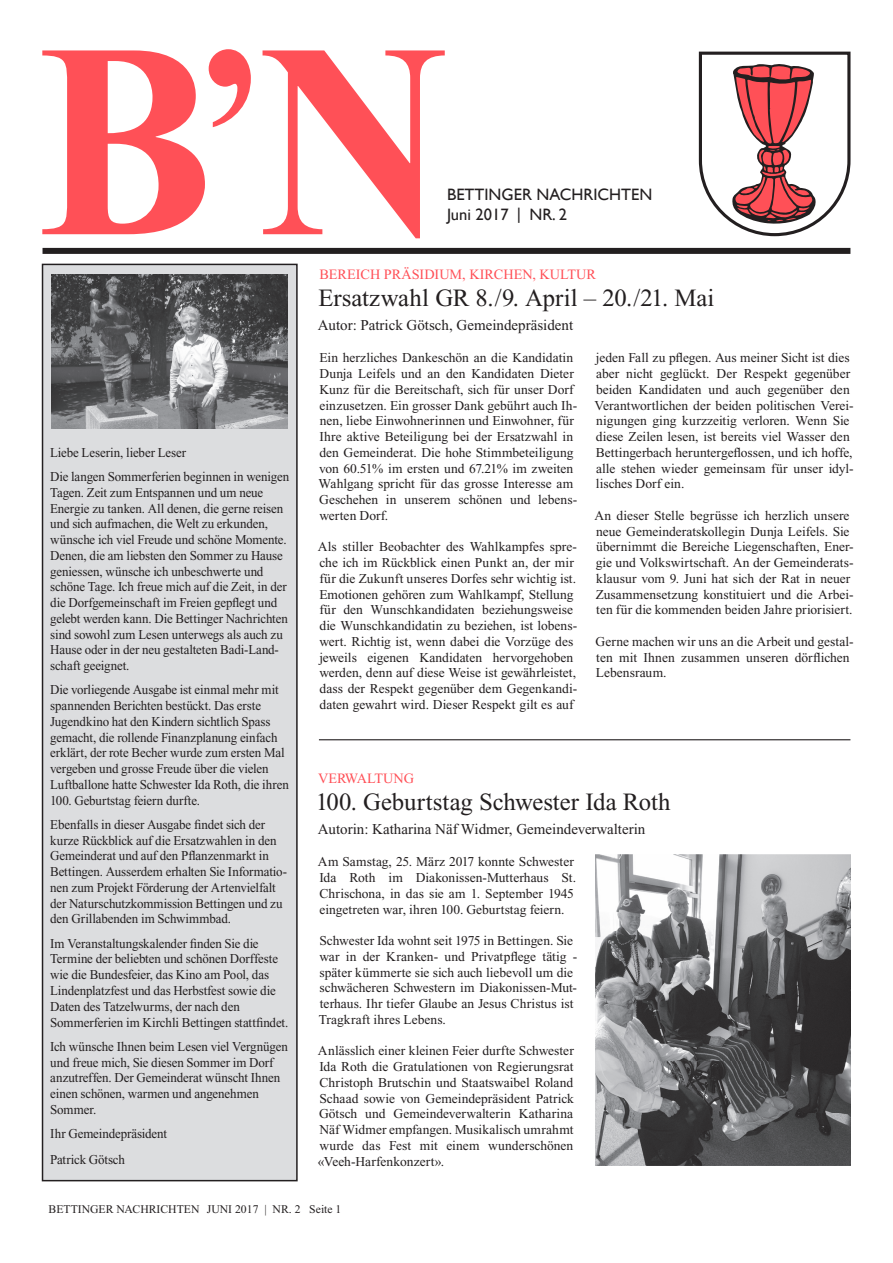
<style>
.page{position:relative;width:893px;height:1263px;background:#fff}
.page>*{position:absolute;margin:0;border:0;box-sizing:border-box;transform-origin:0 0}
.t1{font:700 277.5px "Times New Roman";color:#ff5057;scale:.95 1}
.t2{font:24.75px "Times New Roman";letter-spacing:-.005em;color:#231f20}
.t3{font:16.5px/19.8px "Gill Sans";color:#231f20}
.t4{font:15px "Times New Roman";color:#231f20}
.t5{font:14.25px "Times New Roman";color:#ff5057}
.t6{font:13.5px/15.8px "Times New Roman";letter-spacing:-.005em;color:#231f20}
.t7{font:13.5px/15.8px "Times New Roman";letter-spacing:-.005em;color:#231f20;scale:.96 1}
.t8{font:11.7px "Times New Roman";color:#231f20}
.s1{font-size:240px}
</style>
<div class="page">
<div style="left:43px;top:248px;width:807px;height:6px;background:#231f20"></div>
<svg style="left:698px;top:51px;width:153px;height:186px"></svg>
<div style="left:43px;top:264px;width:254px;height:917px;background:#dcdddf"></div>
<div style="left:42px;top:264px;width:256px;height:917px;border:2px solid #231f20"></div>
<img style="left:51px;top:274px;width:237px;height:154px">
<hr style="left:319px;top:739px;width:531px;height:1px;background:#231f20">
<img style="left:595px;top:855px;width:255px;height:311px">
<h1 class="t1" style="left:37px;top:-13px;width:435px">B<span class="s1">’</span>N</h1>
<p class="t3" style="left:447px;top:185px;width:207px">BETTINGER NACHRICHTEN<br>Juni 2017 | NR. 2</p>
<p class="t5" style="left:319px;top:266px;width:278px">BEREICH PRÄSIDIUM, KIRCHEN, KULTUR</p>
<h2 class="t2" style="left:318px;top:284px;width:397px">Ersatzwahl GR 8./9. April – 20./21. Mai</h2>
<p class="t4" style="left:318px;top:317px;width:257px">Autor: Patrick Götsch, Gemeindepräsident</p>
<p class="t6" style="left:319px;top:350px;width:260px">Ein herzliches Dankeschön an die Kandidatin Dunja Leifels und an den Kandidaten Dieter Kunz für die Bereitschaft, sich für unser Dorf einzusetzen. Ein grosser Dank gebührt auch Ih&shy;nen, liebe Einwohnerinnen und Einwohner, für Ihre aktive Beteiligung bei der Ersatzwahl in den Gemeinderat. Die hohe Stimmbeteiligung von 60.51% im ersten und 67.21% im zweiten Wahlgang spricht für das grosse Interesse am Geschehen in unserem schönen und lebens&shy;werten Dorf.</p>
<p class="t6" style="left:318px;top:539px;width:261px">Als stiller Beobachter des Wahlkampfes spre&shy;che ich im Rückblick einen Punkt an, der mir für die Zukunft unseres Dorfes sehr wichtig ist.<br>Emotionen gehören zum Wahlkampf, Stellung für den Wunschkandidaten beziehungsweise die Wunschkandidatin zu beziehen, ist lobens&shy;wert. Richtig ist, wenn dabei die Vorzüge des jeweils eigenen Kandidaten hervorgehoben werden, denn auf diese Weise ist gewährleistet, dass der Respekt gegenüber dem Gegenkandi&shy;daten gewahrt wird. Dieser Respekt gilt es auf</p>
<p class="t6" style="left:595px;top:350px;width:260px">jeden Fall zu pflegen. Aus meiner Sicht ist dies aber nicht geglückt. Der Respekt gegenüber beiden Kandidaten und auch gegenüber den Verantwortlichen der beiden politischen Verei&shy;nigungen ging kurzzeitig verloren. Wenn Sie diese Zeilen lesen, ist bereits viel Wasser den Bettingerbach heruntergeflossen, und ich hoffe, alle stehen wieder gemeinsam für unser idyl&shy;lisches Dorf ein.</p>
<p class="t6" style="left:594px;top:508px;width:261px">An dieser Stelle begrüsse ich herzlich unsere neue Gemeinderatskollegin Dunja Leifels. Sie übernimmt die Bereiche Liegenschaften, Ener&shy;gie und Volkswirtschaft. An der Gemeinderats&shy;klausur vom 9. Juni hat sich der Rat in neuer Zusammensetzung konstituiert und die Arbei&shy;ten für die kommenden beiden Jahre priorisiert.</p>
<p class="t6" style="left:596px;top:634px;width:259px">Gerne machen wir uns an die Arbeit und gestal&shy;ten mit Ihnen zusammen unseren dörflichen<br>Lebensraum.</p>
<p class="t7" style="left:50px;top:440px;width:250px;line-height:24.3px">Liebe Leserin, lieber Leser<br>Die langen Sommerferien beginnen in wenigen</p>
<p class="t7" style="left:50px;top:484px;width:249px">Tagen. Zeit zum Entspannen und um neue Energie zu tanken. All denen, die gerne reisen und sich aufmachen, die Welt zu erkunden, wünsche ich viel Freude und schöne Momente.<br>Denen, die am liebsten den Sommer zu Hause geniessen, wünsche ich unbeschwerte und schöne Tage. Ich freue mich auf die Zeit, in der die Dorfgemeinschaft im Freien gepflegt und gelebt werden kann. Die Bettinger Nachrichten sind sowohl zum Lesen unterwegs als auch zu Hause oder in der neu gestalteten Badi-Land&shy;schaft geeignet.</p>
<p class="t7" style="left:50px;top:682px;width:250px">Die vorliegende Ausgabe ist einmal mehr mit spannenden Berichten bestückt. Das erste Jugendkino hat den Kindern sichtlich Spass gemacht, die rollende Finanzplanung einfach erklärt, der rote Becher wurde zum ersten Mal vergeben und grosse Freude über die vielen Luftballone hatte Schwester Ida Roth, die ihren 100. Geburtstag feiern durfte.</p>
<p class="t7" style="left:50px;top:816px;width:248px">Ebenfalls in dieser Ausgabe findet sich der kurze Rückblick auf die Ersatzwahlen in den Gemeinderat und auf den Pflanzenmarkt in Bettingen. Ausserdem erhalten Sie Informatio&shy;nen zum Projekt Förderung der Artenvielfalt der Naturschutzkommission Bettingen und zu den Grillabenden im Schwimmbad.</p>
<p class="t7" style="left:50px;top:935px;width:249px">Im Veranstaltungskalender finden Sie die Termine der beliebten und schönen Dorffeste wie die Bundesfeier, das Kino am Pool, das Lindenplatzfest und das Herbstfest sowie die Daten des Tatzelwurms, der nach den Sommerferien im Kirchli Bettingen stattfindet.</p>
<p class="t7" style="left:50px;top:1038px;width:249px">Ich wünsche Ihnen beim Lesen viel Vergnügen und freue mich, Sie diesen Sommer im Dorf anzutreffen. Der Gemeinderat wünscht Ihnen einen schönen, warmen und angenehmen Sommer.</p>
<p class="t7" style="left:50px;top:1121px;width:123px;line-height:25.8px">Ihr Gemeindepräsident<br>Patrick Götsch</p>
<p class="t5" style="left:318px;top:770px;width:97px">VERWALTUNG</p>
<h2 class="t2" style="left:316px;top:788px;width:356px">100. Geburtstag Schwester Ida Roth</h2>
<p class="t4" style="left:318px;top:821px;width:329px">Autorin: Katharina Näf Widmer, Gemeindeverwalterin</p>
<p class="t6" style="left:318px;top:854px;width:260px">Am Samstag, 25. März 2017 konnte Schwester Ida Roth im Diakonissen-Mutterhaus St.<br>Chrischona, in das sie am 1. September 1945 eingetreten war, ihren 100. Geburtstag feiern.</p>
<p class="t6" style="left:319px;top:933px;width:260px">Schwester Ida wohnt seit 1975 in Bettingen. Sie war in der Kranken- und Privatpflege tätig - später kümmerte sie sich auch liebevoll um die schwächeren Schwestern im Diakonissen-Mut&shy;terhaus. Ihr tiefer Glaube an Jesus Christus ist Tragkraft ihres Lebens.</p>
<p class="t6" style="left:318px;top:1043px;width:258px;text-align:justify">Anlässlich einer kleinen Feier durfte Schwester Ida Roth die Gratulationen von Regierungsrat Christoph Brutschin und Staatswaibel Roland Schaad sowie von Gemeindepräsident Patrick Götsch und Gemeindeverwalterin Katharina Näf Widmer empfangen. Musikalisch umrahmt wurde das Fest mit einem wunderschönen «Veeh-Harfenkonzert».</p>
<p class="t8" style="left:49px;top:1202px;width:294px">BETTINGER NACHRICHTEN JUNI 2017 | NR. 2 Seite 1</p>
</div>
